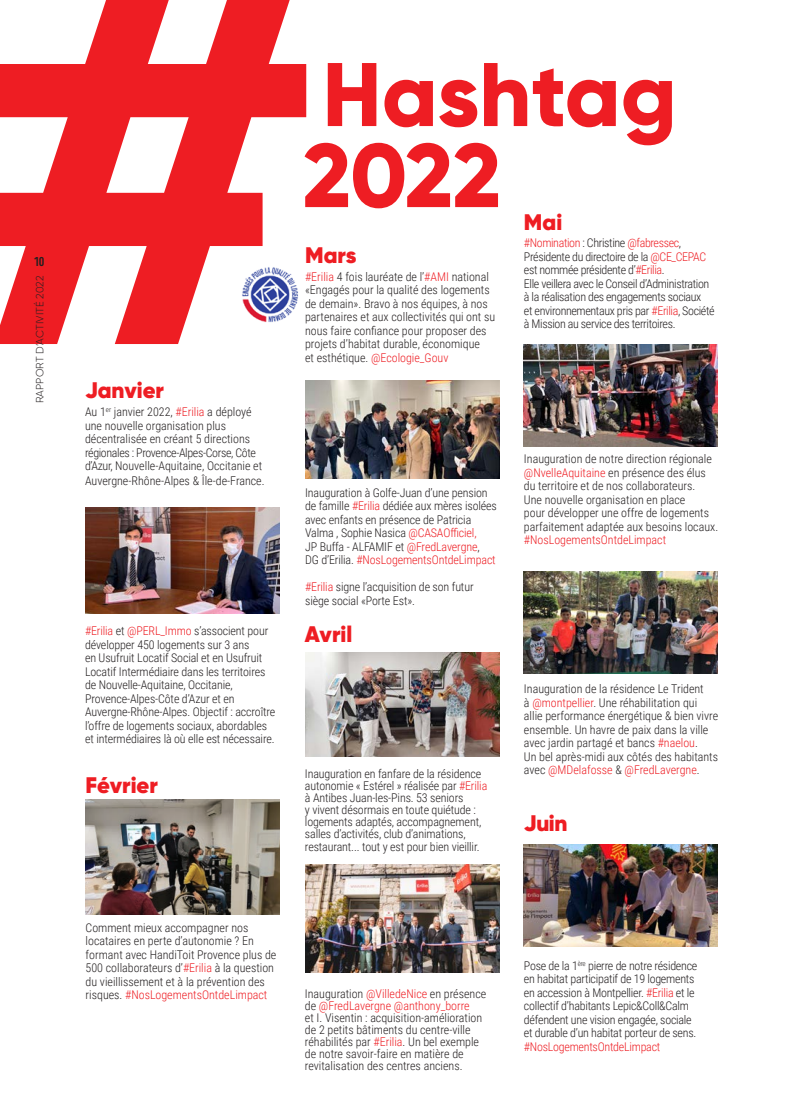
<style>
.page{position:relative;width:808px;height:1106px;background:#fff}
.page>*{position:absolute;margin:0;border:0;box-sizing:border-box;transform-origin:0 0}
.titre-chap-_1_2_3{font:800 90px "Gilroy";letter-spacing:-.005em;color:#ee1d23}
.t1{font:900 22.5px "Gilroy";color:#ee1d23}
.t2{font:700 13.5px "Marianina FY";color:#231f20}
.t3{font:300 12px/13.5px "Roboto Condensed";letter-spacing:-.01em;color:#231f20}
.t4{font:300 12px/13.5px "Roboto Condensed";letter-spacing:-.03em;color:#231f20}
.t5{font:300 10.5px "Gilroy";letter-spacing:.01em;color:#231f20}
.s1{color:#ee1d23}
</style>
<div class="page">
<svg style="left:0;top:0;width:306px;height:344px;fill:#ee1d23"></svg>
<img style="left:85px;top:507px;width:194px;height:106px">
<img style="left:85px;top:799px;width:194px;height:115px">
<img style="left:305px;top:380px;width:195px;height:98px">
<img style="left:305px;top:652px;width:195px;height:104px">
<img style="left:305px;top:864px;width:195px;height:108px">
<img style="left:524px;top:571px;width:194px;height:102px">
<img style="left:524px;top:844px;width:194px;height:102px">
<img style="left:524px;top:344px;width:194px;height:103px">
<img style="left:240px;top:264px;width:60px;height:61px">
<p class="t2" style="left:34px;top:254px;width:12px">10</p>
<p class="t5" style="left:33px;top:403px;width:129px;rotate:-90deg">RAPPORT D’ACTIVITÉ 2022</p>
<p class="t1" style="left:85px;top:376px;width:81px">Janvier</p>
<p class="t3" style="left:85px;top:405px;width:179px">Au 1<sup>er</sup> janvier 2022, <span class="s1">#Erilia</span> a déployé une nouvelle organisation plus décentralisée en créant 5 directions régionales : Provence-Alpes-Corse, Côte d’Azur, Nouvelle-Aquitaine, Occitanie et</p>
<p class="t3" style="left:85px;top:474px;width:181px">Auvergne-Rhône-Alpes &amp; Île-de-France.</p>
<p class="t3" style="left:85px;top:624px;width:192px"><span class="s1">#Erilia</span> et <span class="s1">@PERL_Immo</span> s’associent pour développer 450 logements sur 3 ans<br>en Usufruit Locatif Social et en Usufruit Locatif Intermédiaire dans les territoires de Nouvelle-Aquitaine, Occitanie, Provence-Alpes-Côte d’Azur et en Auvergne-Rhône-Alpes. Objectif : accroître l’offre de logements sociaux, abordables et intermédiaires là où elle est nécessaire.</p>
<p class="t1" style="left:86px;top:770px;width:74px">Février</p>
<p class="t3" style="left:86px;top:920px;width:192px">Comment mieux accompagner nos locataires en perte d’autonomie ? En formant avec HandiToit Provence plus de 500 collaborateurs d’<span class="s1">#Erilia</span> à la question du vieillissement et à la prévention des risques. <span class="s1">#NosLogementsOntdeLimpact</span></p>
<p class="titre-chap-_1_2_3" style="left:322px;top:38px;width:356px">Hashtag</p>
<p class="titre-chap-_1_2_3" style="left:303px;top:119px;width:199px">2022</p>
<p class="t1" style="left:305px;top:241px;width:53px">Mars</p>
<p class="t3" style="left:305px;top:269px;width:192px"><span class="s1">#Erilia</span> 4 fois lauréate de l’<span class="s1">#AMI</span> national «Engagés pour la qualité des logements de demain». Bravo à nos équipes, à nos partenaires et aux collectivités qui ont su nous faire confiance pour proposer des projets d’habitat durable, économique<br>et esthétique. <span class="s1">@Ecologie_Gouv</span></p>
<p class="t1" style="left:524px;top:207px;width:40px">Mai</p>
<p class="t4" style="left:524px;top:236px;width:192px"><span class="s1">#Nomination</span> : Christine <span class="s1">@fabressec</span>, Présidente du directoire de la <span class="s1">@CE_CEPAC </span>est nommée présidente d’<span class="s1">#Erilia</span>.<br>Elle veillera avec le Conseil d’Administration à la réalisation des engagements sociaux<br>et environnementaux pris par <span class="s1">#Erilia</span>, Société à Mission au service des territoires.</p>
<p class="t3" style="left:305px;top:485px;width:193px">Inauguration à Golfe-Juan d’une pension de famille <span class="s1">#Erilia</span> dédiée aux mères isolées avec enfants en présence de Patricia Valma , Sophie Nasica <span class="s1">@CASAOfficiel,<br></span>JP Buffa - ALFAMIF et <span class="s1">@FredLavergne</span>,<br>DG d’Erilia. <span class="s1">#NosLogementsOntdeLimpact</span></p>
<p class="t3" style="left:305px;top:580px;width:170px"><span class="s1">#Erilia</span> signe l’acquisition de son futur siège social «Porte Est».</p>
<p class="t1" style="left:305px;top:619px;width:49px">Avril</p>
<p class="t3" style="left:305px;top:767px;width:184px;line-height:12px">Inauguration en fanfare de la résidence autonomie « Estérel » réalisée par <span class="s1">#Erilia </span>à Antibes Juan-les-Pins. 53 seniors<br>y vivent désormais en toute quiétude : logements adaptés, accompagnement, salles d’activités, club d’animations,</p>
<p class="t3" style="left:305px;top:840px;width:176px">restaurant... tout y est pour bien vieillir.</p>
<p class="t3" style="left:524px;top:452px;width:196px">Inauguration de notre direction régionale <span class="s1">@NvelleAquitaine</span> en présence des élus du territoire et de nos collaborateurs.<br>Une nouvelle organisation en place<br>pour développer une offre de logements parfaitement adaptée aux besoins locaux. <span class="s1">#NosLogementsOntdeLimpact</span></p>
<p class="t3" style="left:524px;top:681px;width:196px">Inauguration de la résidence Le Trident<br>à <span class="s1">@montpellier</span>. Une réhabilitation qui allie performance énergétique &amp; bien vivre ensemble. Un havre de paix dans la ville avec jardin partagé et bancs <span class="s1">#naelou</span>.<br>Un bel après-midi aux côtés des habitants avec <span class="s1">@MDelafosse</span> &amp; <span class="s1">@FredLavergne</span>.</p>
<p class="t1" style="left:524px;top:808px;width:45px">Juin</p>
<p class="t3" style="left:305px;top:987px;width:183px;line-height:12px">Inauguration <span class="s1">@VilledeNice</span> en présence de <span class="s1">@FredLavergne @anthony_borre<br></span>et I. Visentin : acquisition-amélioration de 2 petits bâtiments du centre-ville réhabilités par <span class="s1">#Erilia</span>. Un bel exemple de notre savoir-faire en matière de revitalisation des centres anciens.</p>
<p class="t3" style="left:524px;top:958px;width:175px">Pose de la 1<sup>ère</sup> pierre de notre résidence en habitat participatif de 19 logements en accession à Montpellier. <span class="s1">#Erilia</span> et le collectif d’habitants Lepic&amp;Coll&amp;Calm défendent une vision engagée, sociale et durable d’un habitat porteur de sens. <span class="s1">#NosLogementsOntdeLimpact</span></p>
</div>
